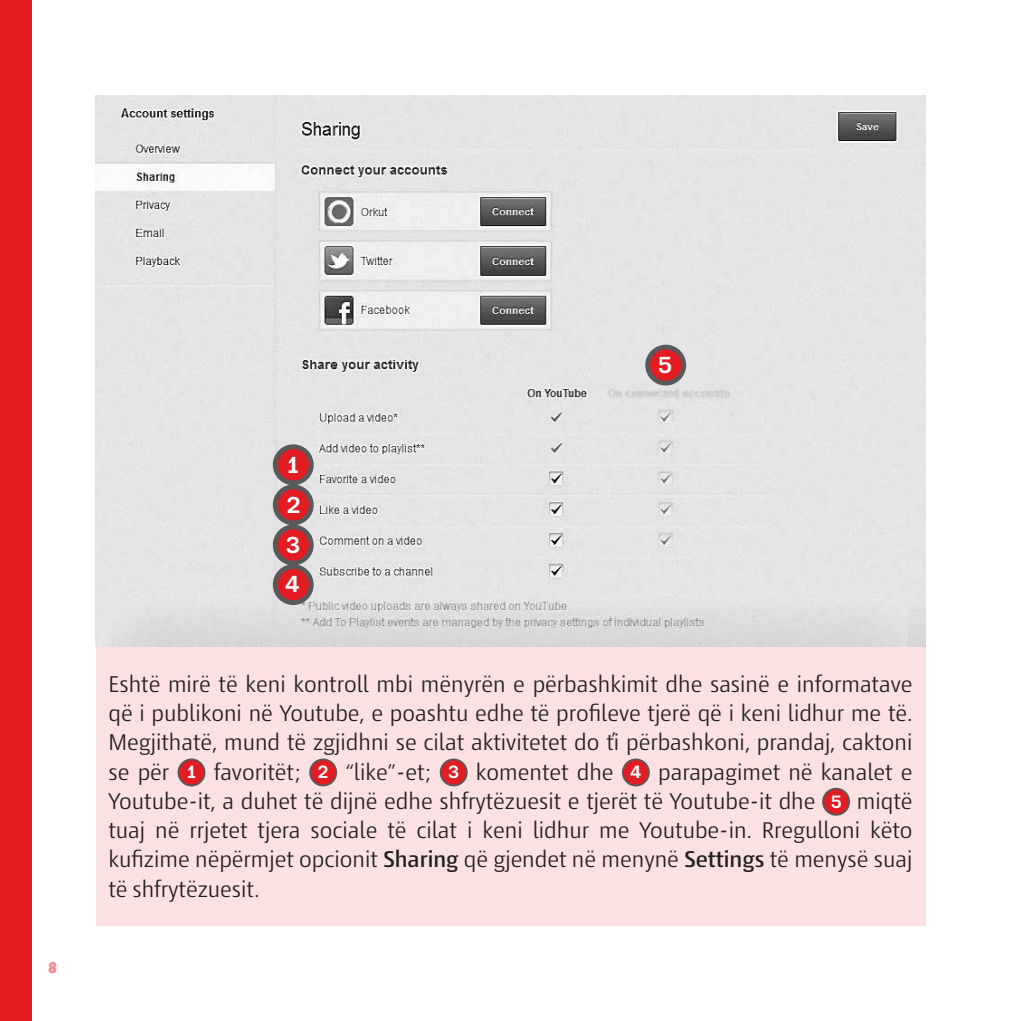
<style>
.page{position:relative;width:1021px;height:1021px;background:#fff}
.page>*{position:absolute;margin:0;border:0;box-sizing:border-box;transform-origin:0 0}
.t1{font:23.4px/39.8px "alter 70";color:#fff;text-align:justify}
.t2{font:300 22.5px/29.2px "Den Haag Nova";color:#231f20;text-align:justify}
.t3{font:20.25px "Bello Pro mk";color:#f18d91}
.s1{font-family:"alter 70";font-weight:400;font-size:18px;color:#fff}
.s2{font-weight:500}
</style>
<div class="page">
<div style="left:0;top:0;width:32px;height:1020px;background:#e31b23"></div>
<div style="left:96px;top:604px;width:829px;height:321px;background:#fbe1e2"></div>
<div style="left:178px;top:759px;width:26px;height:26px;background:#e31b23;border-radius:50%"></div>
<div style="left:177px;top:758px;width:28px;height:28px;border:2px solid #58595b;border-radius:50%"></div>
<div style="left:310px;top:759px;width:26px;height:26px;background:#e31b23;border-radius:50%"></div>
<div style="left:309px;top:758px;width:28px;height:28px;border:2px solid #58595b;border-radius:50%"></div>
<div style="left:440px;top:759px;width:27px;height:26px;background:#e31b23;border-radius:50%"></div>
<div style="left:440px;top:758px;width:27px;height:28px;border:2px solid #58595b;border-radius:50%"></div>
<div style="left:623px;top:759px;width:26px;height:26px;background:#e31b23;border-radius:50%"></div>
<div style="left:622px;top:758px;width:28px;height:28px;border:2px solid #58595b;border-radius:50%"></div>
<div style="left:823px;top:788px;width:26px;height:26px;background:#e31b23;border-radius:50%"></div>
<div style="left:822px;top:787px;width:28px;height:28px;border:2px solid #58595b;border-radius:50%"></div>
<img style="left:96px;top:95px;width:725px;height:551px">
<div style="left:907px;top:95px;width:18px;height:551px;background:#e5e5e5"></div>
<div style="left:275px;top:446px;width:36px;height:37px;background:#e31b23;border-radius:50%"></div>
<div style="left:273px;top:444px;width:41px;height:41px;border:5px solid #58595b;border-radius:50%"></div>
<div style="left:275px;top:487px;width:36px;height:36px;background:#e31b23;border-radius:50%"></div>
<div style="left:273px;top:484px;width:41px;height:41px;border:5px solid #58595b;border-radius:50%"></div>
<div style="left:275px;top:527px;width:36px;height:36px;background:#e31b23;border-radius:50%"></div>
<div style="left:273px;top:524px;width:41px;height:41px;border:5px solid #58595b;border-radius:50%"></div>
<div style="left:275px;top:566px;width:36px;height:36px;background:#e31b23;border-radius:50%"></div>
<div style="left:273px;top:564px;width:41px;height:41px;border:5px solid #58595b;border-radius:50%"></div>
<div style="left:647px;top:347px;width:36px;height:36px;background:#e31b23;border-radius:50%"></div>
<div style="left:645px;top:345px;width:41px;height:40px;border:5px solid #58595b;border-radius:50%"></div>
<img style="left:821px;top:95px;width:86px;height:551px">
<p class="t3" style="left:48px;top:950px;width:10px">8</p>
<p class="t1" style="left:285px;top:446px;width:17px">1<br>2<br>3<br>4</p>
<p class="t1" style="left:658px;top:347px;width:16px">5</p>
<p class="t2" style="left:108px;top:668px;width:805px">Eshtë mirë të keni kontroll mbi mënyrën e përbashkimit dhe sasinë e informatave që i publikoni në Youtube, e poashtu edhe të profileve tjerë që i keni lidhur me të.<br>Megjithatë, mund të zgjidhni se cilat aktivitetet do ťi përbashkoni, prandaj, caktoni se për <span class="s1">1</span> favoritët; <span class="s1">2</span> “like”-et; <span class="s1">3</span> komentet dhe <span class="s1">4</span> parapagimet në kanalet e Youtube-it, a duhet të dijnë edhe shfrytëzuesit e tjerët të Youtube-it dhe <span class="s1">5</span> miqtë tuaj në rrjetet tjera sociale të cilat i keni lidhur me Youtube-in. Rregulloni këto kufizime nëpërmjet opcionit <span class="s2">Sharing</span> që gjendet në menynë <span class="s2">Settings</span> të menysë suaj të shfrytëzuesit.</p>
</div>
